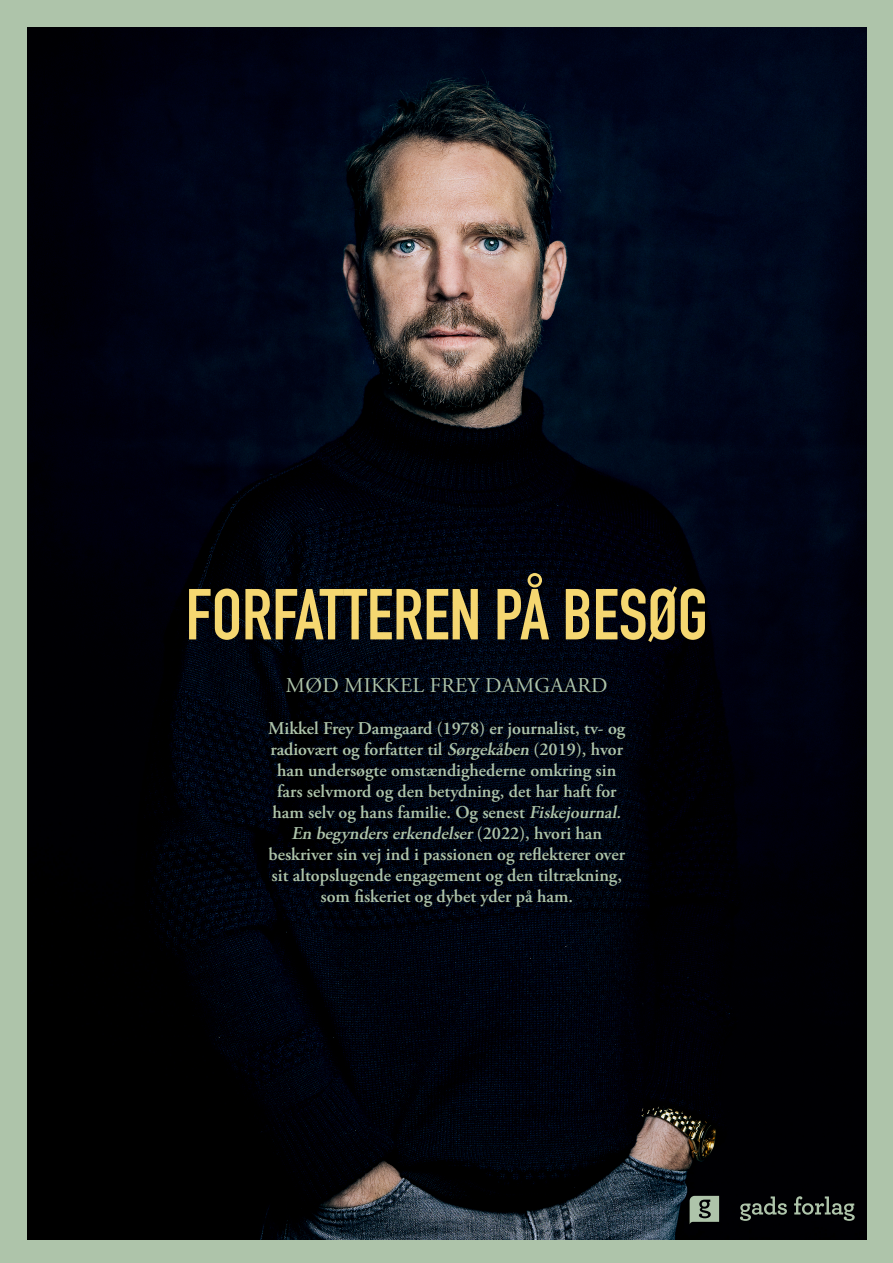
<style>
.page{position:relative;width:893px;height:1263px;background:#aec4aa}
.page>*{position:absolute;margin:0;border:0;box-sizing:border-box;transform-origin:0 0}
.Brødtekst_JA{font:700 70.8px "DIN Condensed";color:#f5d771}
.Brødtekst_JA-2{font:21px "Adobe Garamond Pro";letter-spacing:.015em;color:#aec4aa}
.Brødtekst_JA-3{font:600 18px/21px "Adobe Garamond Pro";color:#aec4aa;text-align:center}
.s1{font-style:italic}
</style>
<div class="page">
<img style="left:27px;top:28px;width:839px;height:1211px">
<svg style="left:740px;top:1196px;width:47px;height:25px"></svg>
<svg style="left:794px;top:1196px;width:61px;height:25px"></svg>
<svg style="left:690px;top:1196px;width:29px;height:29px"></svg>
<p class="Brødtekst_JA" style="left:186px;top:567px;width:524px">FORFATTEREN PÅ BESØG</p>
<p class="Brødtekst_JA-2" style="left:286px;top:673px;width:323px">MØD MIKKEL FREY DAMGAARD</p>
<p class="Brødtekst_JA-3" style="left:268px;top:718px;width:358px">Mikkel Frey Damgaard (1978) er journalist, tv- og radiovært og forfatter til <span class="s1">Sørgekåben</span> (2019), hvor han undersøgte omstændighederne omkring sin fars selvmord og den betydning, det har haft for ham selv og hans familie. Og senest <span class="s1">Fiskejournal.<br>En begynderserkendelser</span>( 2 0 2 2 ) , hvo r i h a n beskriver sin vej ind i passionen og reflekterer over sit altopslugende engagement og den tiltrækning, som fiskeriet og dybet yder på ham.</p>
</div>
